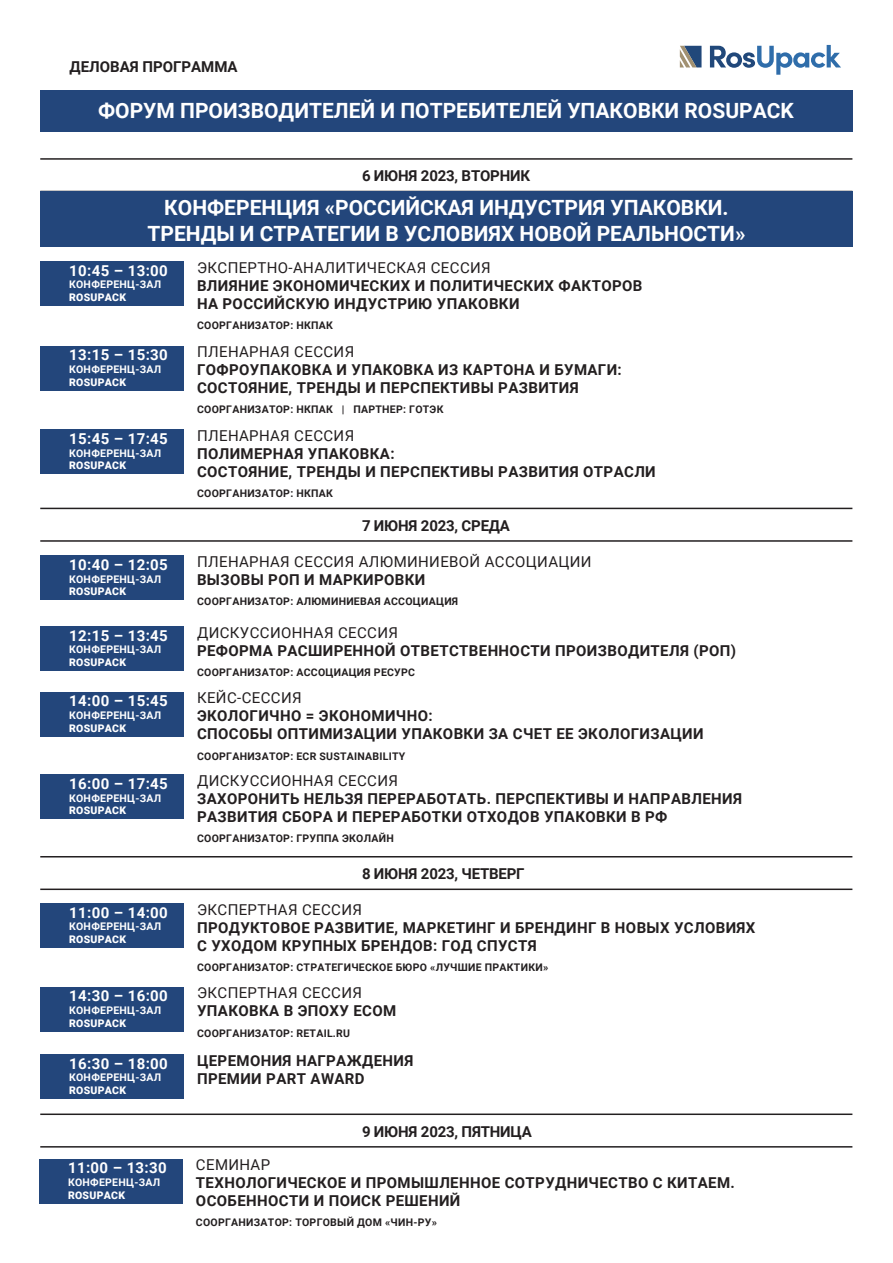
<style>
.page{position:relative;width:893px;height:1263px;background:#fff}
.page>*{position:absolute;margin:0;border:0;box-sizing:border-box;transform-origin:0 0}
.t1{font:700 21px/25.2px "Roboto";color:#fff;text-align:center}
.t2{font:700 15px/18px "Roboto";letter-spacing:.025em;color:#231f20}
.t3{font:15px "Roboto";letter-spacing:.025em;color:#231f20}
.t4{font:700 15px "Roboto";letter-spacing:.025em;color:#fff}
.t5{font:700 15px "Roboto";letter-spacing:-.015em;color:#231f20}
.t6{font:700 15px "Roboto";color:#231f20}
.t7{font:700 10.5px "Roboto";letter-spacing:.025em;color:#231f20}
.t8{font:700 10.5px "Roboto";letter-spacing:.025em;color:#fff}
.t9{font:900 10.5px "Roboto";letter-spacing:.025em;color:#fff}
</style>
<div class="page">
<div style="left:40px;top:90px;width:812px;height:42px;background:#23467b"></div>
<hr style="left:40px;top:158px;width:812px;height:2px;background:#231f20">
<div style="left:40px;top:191px;width:812px;height:56px;background:#23467b"></div>
<svg style="left:710px;top:45px;width:131px;height:30px"></svg>
<svg style="left:680px;top:46px;width:21px;height:21px"></svg>
<div style="left:40px;top:261px;width:143px;height:45px;background:#23467b"></div>
<div style="left:40px;top:346px;width:143px;height:44px;background:#23467b"></div>
<div style="left:40px;top:429px;width:143px;height:45px;background:#23467b"></div>
<hr style="left:40px;top:508px;width:812px;height:1px;background:#231f20">
<hr style="left:40px;top:540px;width:812px;height:2px;background:#231f20">
<div style="left:40px;top:555px;width:143px;height:45px;background:#23467b"></div>
<hr style="left:40px;top:856px;width:812px;height:1px;background:#231f20">
<hr style="left:40px;top:888px;width:812px;height:2px;background:#231f20">
<div style="left:40px;top:903px;width:143px;height:45px;background:#23467b"></div>
<div style="left:40px;top:987px;width:143px;height:44px;background:#23467b"></div>
<div style="left:40px;top:1054px;width:143px;height:45px;background:#23467b"></div>
<hr style="left:40px;top:1113px;width:812px;height:2px;background:#231f20">
<hr style="left:40px;top:1146px;width:812px;height:1px;background:#231f20">
<div style="left:39px;top:1159px;width:143px;height:44px;background:#23467b"></div>
<div style="left:40px;top:626px;width:143px;height:45px;background:#23467b"></div>
<div style="left:40px;top:692px;width:143px;height:44px;background:#23467b"></div>
<div style="left:40px;top:774px;width:143px;height:45px;background:#23467b"></div>
<p class="t6" style="left:69px;top:56px;width:170px">ДЕЛОВАЯ ПРОГРАММА</p>
<h1 class="t1" style="left:98px;top:98px;width:697px">ФОРУМ ПРОИЗВОДИТЕЛЕЙ И ПОТРЕБИТЕЛЕЙ УПАКОВКИ ROSUPACK</h1>
<p class="t5" style="left:362px;top:166px;width:170px">6 ИЮНЯ 2023, ВТОРНИК</p>
<h1 class="t1" style="left:147px;top:194px;width:599px">КОНФЕРЕНЦИЯ «РОССИЙСКАЯ ИНДУСТРИЯ УПАКОВКИ.<br>ТРЕНДЫ И СТРАТЕГИИ В УСЛОВИЯХ НОВОЙ РЕАЛЬНОСТИ»</h1>
<p class="t4" style="left:69px;top:260px;width:100px">10:45 – 13:00</p>
<p class="t8" style="left:69px;top:277px;width:94px">КОНФЕРЕНЦ-ЗАЛ</p>
<p class="t9" style="left:69px;top:290px;width:59px">ROSUPACK</p>
<p class="t3" style="left:197px;top:257px;width:295px">ЭКСПЕРТНО-АНАЛИТИЧЕСКАЯ СЕССИЯ</p>
<p class="t2" style="left:197px;top:276px;width:447px">ВЛИЯНИЕ ЭКОНОМИЧЕСКИХ И ПОЛИТИЧЕСКИХ ФАКТОРОВ<br>НА РОССИЙСКУЮ ИНДУСТРИЮ УПАКОВКИ</p>
<p class="t7" style="left:197px;top:318px;width:137px">СООРГАНИЗАТОР: НКПАК</p>
<p class="t4" style="left:69px;top:344px;width:100px">13:15 – 15:30</p>
<p class="t8" style="left:69px;top:362px;width:94px">КОНФЕРЕНЦ-ЗАЛ</p>
<p class="t9" style="left:69px;top:374px;width:59px">ROSUPACK</p>
<p class="t3" style="left:197px;top:341px;width:159px">ПЛЕНАРНАЯ СЕССИЯ</p>
<p class="t2" style="left:197px;top:360px;width:426px">ГОФРОУПАКОВКА И УПАКОВКА ИЗ КАРТОНА И БУМАГИ:<br>СОСТОЯНИЕ, ТРЕНДЫ И ПЕРСПЕКТИВЫ РАЗВИТИЯ</p>
<p class="t7" style="left:197px;top:402px;width:248px">СООРГАНИЗАТОР: НКПАК | ПАРТНЕР: ГОТЭК</p>
<p class="t4" style="left:69px;top:428px;width:100px">15:45 – 17:45</p>
<p class="t8" style="left:69px;top:445px;width:94px">КОНФЕРЕНЦ-ЗАЛ</p>
<p class="t9" style="left:69px;top:458px;width:59px">ROSUPACK</p>
<p class="t3" style="left:197px;top:425px;width:159px">ПЛЕНАРНАЯ СЕССИЯ</p>
<p class="t2" style="left:197px;top:444px;width:460px">ПОЛИМЕРНАЯ УПАКОВКА:<br>СОСТОЯНИЕ, ТРЕНДЫ И ПЕРСПЕКТИВЫ РАЗВИТИЯ ОТРАСЛИ</p>
<p class="t7" style="left:197px;top:486px;width:137px">СООРГАНИЗАТОР: НКПАК</p>
<p class="t5" style="left:362px;top:515px;width:150px">7 ИЮНЯ 2023, СРЕДА</p>
<p class="t4" style="left:69px;top:554px;width:100px">10:40 – 12:05</p>
<p class="t8" style="left:69px;top:571px;width:94px">КОНФЕРЕНЦ-ЗАЛ</p>
<p class="t9" style="left:69px;top:584px;width:59px">ROSUPACK</p>
<p class="t3" style="left:197px;top:551px;width:396px">ПЛЕНАРНАЯ СЕССИЯ АЛЮМИНИЕВОЙ АССОЦИАЦИИ</p>
<p class="t2" style="left:197px;top:570px;width:230px">ВЫЗОВЫ РОП И МАРКИРОВКИ</p>
<p class="t7" style="left:197px;top:594px;width:263px">СООРГАНИЗАТОР: АЛЮМИНИЕВАЯ АССОЦИАЦИЯ</p>
<p class="t4" style="left:69px;top:625px;width:100px">12:15 – 13:45</p>
<p class="t8" style="left:69px;top:642px;width:94px">КОНФЕРЕНЦ-ЗАЛ</p>
<p class="t9" style="left:69px;top:655px;width:59px">ROSUPACK</p>
<p class="t3" style="left:197px;top:622px;width:202px">ДИСКУССИОННАЯ СЕССИЯ</p>
<p class="t2" style="left:197px;top:641px;width:541px">РЕФОРМА РАСШИРЕННОЙ ОТВЕТСТВЕННОСТИ ПРОИЗВОДИТЕЛЯ (РОП)</p>
<p class="t7" style="left:197px;top:665px;width:220px">СООРГАНИЗАТОР: АССОЦИАЦИЯ РЕСУРС</p>
<p class="t4" style="left:69px;top:690px;width:100px">14:00 – 15:45</p>
<p class="t8" style="left:69px;top:708px;width:94px">КОНФЕРЕНЦ-ЗАЛ</p>
<p class="t9" style="left:69px;top:720px;width:59px">ROSUPACK</p>
<p class="t3" style="left:197px;top:687px;width:106px">КЕЙС-СЕССИЯ</p>
<p class="t2" style="left:197px;top:706px;width:508px">ЭКОЛОГИЧНО = ЭКОНОМИЧНО:<br>СПОСОБЫ ОПТИМИЗАЦИИ УПАКОВКИ ЗА СЧЕТ ЕЕ ЭКОЛОГИЗАЦИИ</p>
<p class="t7" style="left:197px;top:748px;width:210px">СООРГАНИЗАТОР: ECR SUSTAINABILITY</p>
<p class="t4" style="left:69px;top:773px;width:100px">16:00 – 17:45</p>
<p class="t8" style="left:69px;top:790px;width:94px">КОНФЕРЕНЦ-ЗАЛ</p>
<p class="t9" style="left:69px;top:803px;width:59px">ROSUPACK</p>
<p class="t3" style="left:197px;top:770px;width:202px">ДИСКУССИОННАЯ СЕССИЯ</p>
<p class="t2" style="left:197px;top:789px;width:546px">ЗАХОРОНИТЬ НЕЛЬЗЯ ПЕРЕРАБОТАТЬ. ПЕРСПЕКТИВЫ И НАПРАВЛЕНИЯ<br>РАЗВИТИЯ СБОРА И ПЕРЕРАБОТКИ ОТХОДОВ УПАКОВКИ В РФ</p>
<p class="t7" style="left:197px;top:831px;width:198px">СООРГАНИЗАТОР: ГРУППА ЭКОЛАЙН</p>
<p class="t5" style="left:362px;top:863px;width:164px">8 ИЮНЯ 2023, ЧЕТВЕРГ</p>
<p class="t4" style="left:69px;top:902px;width:100px">11:00 – 14:00</p>
<p class="t8" style="left:69px;top:919px;width:94px">КОНФЕРЕНЦ-ЗАЛ</p>
<p class="t9" style="left:69px;top:932px;width:59px">ROSUPACK</p>
<p class="t3" style="left:197px;top:899px;width:166px">ЭКСПЕРТНАЯ СЕССИЯ</p>
<p class="t2" style="left:197px;top:918px;width:560px">ПРОДУКТОВОЕ РАЗВИТИЕ, МАРКЕТИНГ И БРЕНДИНГ В НОВЫХ УСЛОВИЯХ<br>С УХОДОМ КРУПНЫХ БРЕНДОВ: ГОД СПУСТЯ</p>
<p class="t7" style="left:197px;top:960px;width:353px">СООРГАНИЗАТОР: СТРАТЕГИЧЕСКОЕ БЮРО «ЛУЧШИЕ ПРАКТИКИ»</p>
<p class="t4" style="left:69px;top:985px;width:100px">14:30 – 16:00</p>
<p class="t8" style="left:69px;top:1003px;width:94px">КОНФЕРЕНЦ-ЗАЛ</p>
<p class="t9" style="left:69px;top:1015px;width:59px">ROSUPACK</p>
<p class="t3" style="left:197px;top:982px;width:166px">ЭКСПЕРТНАЯ СЕССИЯ</p>
<p class="t2" style="left:197px;top:1001px;width:201px">УПАКОВКА В ЭПОХУ ECOM</p>
<p class="t7" style="left:197px;top:1025px;width:155px">СООРГАНИЗАТОР: RETAIL.RU</p>
<p class="t4" style="left:69px;top:1053px;width:100px">16:30 – 18:00</p>
<p class="t8" style="left:69px;top:1070px;width:94px">КОНФЕРЕНЦ-ЗАЛ</p>
<p class="t9" style="left:69px;top:1083px;width:59px">ROSUPACK</p>
<p class="t2" style="left:197px;top:1051px;width:218px">ЦЕРЕМОНИЯ НАГРАЖДЕНИЯ<br>ПРЕМИИ PART AWARD</p>
<p class="t5" style="left:362px;top:1121px;width:171px">9 ИЮНЯ 2023, ПЯТНИЦА</p>
<p class="t4" style="left:68px;top:1157px;width:100px">11:00 – 13:30</p>
<p class="t8" style="left:68px;top:1175px;width:94px">КОНФЕРЕНЦ-ЗАЛ</p>
<p class="t9" style="left:68px;top:1187px;width:59px">ROSUPACK</p>
<p class="t3" style="left:196px;top:1154px;width:76px">СЕМИНАР</p>
<p class="t2" style="left:196px;top:1173px;width:540px">ТЕХНОЛОГИЧЕСКОЕ И ПРОМЫШЛЕННОЕ СОТРУДНИЧЕСТВО С КИТАЕМ.<br>ОСОБЕННОСТИ И ПОИСК РЕШЕНИЙ</p>
<p class="t7" style="left:196px;top:1215px;width:243px">СООРГАНИЗАТОР: ТОРГОВЫЙ ДОМ «ЧИН-РУ»</p>
</div>
